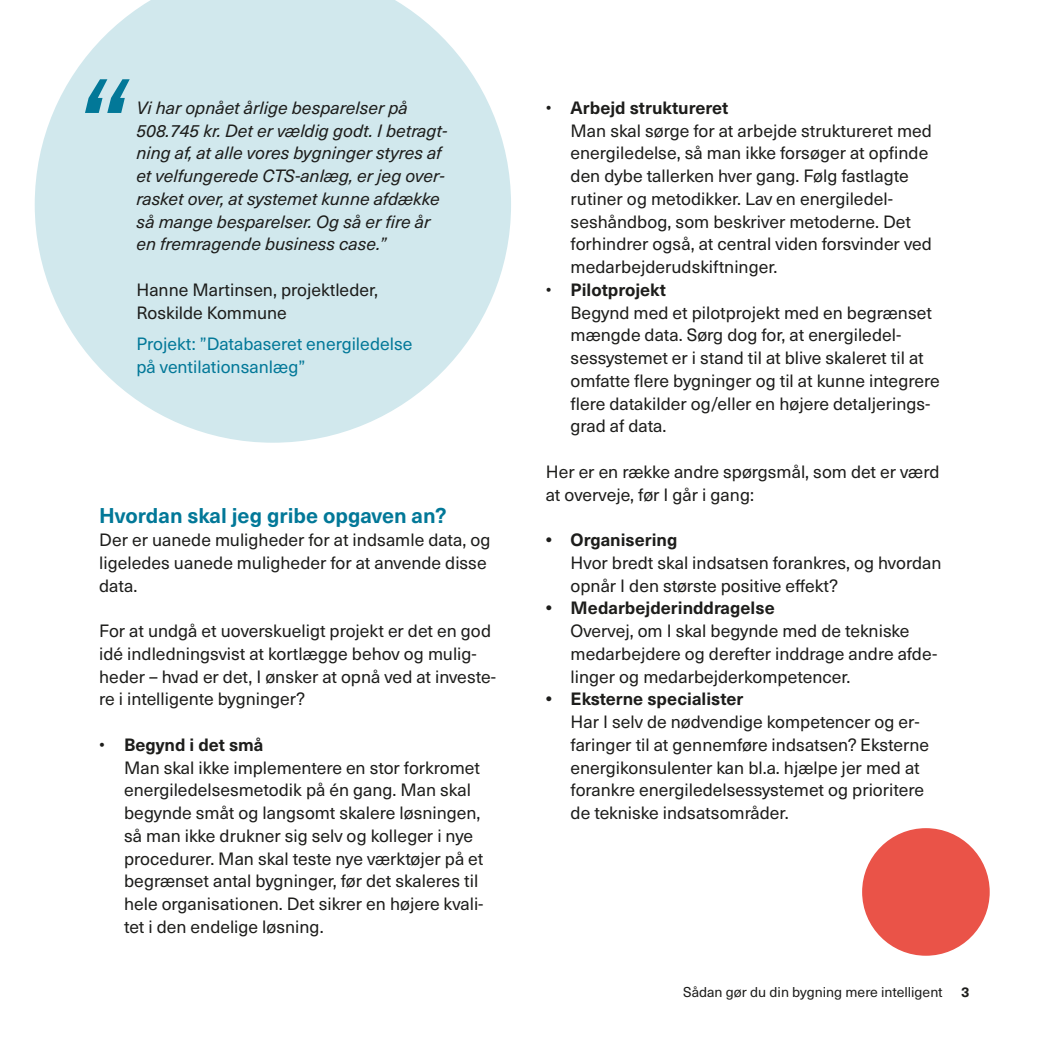
<style>
.page{position:relative;width:1042px;height:1042px;background:#fff}
.page>*{position:absolute;margin:0;border:0;box-sizing:border-box;transform-origin:0 0}
.Brødtekst{font:italic 139.3px "Neue Haas Unica Pro";color:#027898}
.Ml_rubrik{font:700 21px "Neue Haas Unica Pro";color:#027898}
.Brødtekst-2{font:17.5px/22.8px "Neue Haas Unica Pro";color:#1d1d1b}
.Citat{font:italic 17.5px/22.8px "Neue Haas Unica Pro";color:#1d1d1b}
.Brødtekst-3{font:700 17.5px "Neue Haas Unica Pro";color:#1d1d1b}
.Brødtekst-4{font:17.5px/22.8px "Neue Haas Unica Pro";color:#027898}
.t1{font:14px "Neue Haas Unica Pro";color:#1d1d1b}
.t2{font:700 14px "Neue Haas Unica Pro";color:#1d1d1b}
.s1{font-weight:400}
</style>
<div class="page">
<svg style="left:35px;top:0;width:476px;height:443px;fill:#d1e8ed"></svg>
<div style="left:862px;top:828px;width:127px;height:128px;background:#ea5348;border-radius:50%"></div>
<p class="Brødtekst" style="left:68px;top:46px;width:57px">“</p>
<p class="Citat" style="left:136px;top:96px;width:312px">Vi har opnået årlige besparelser på 508.745 kr. Det er vældig godt. I betragt&shy;ning af, at alle vores bygninger styres af et velfungerede CTS-anlæg, er jeg over&shy;rasket over, at systemet kunne afdække så mange besparelser. Og så er fire år en fremragende business case.”</p>
<p class="Brødtekst-2" style="left:136px;top:278px;width:243px">Hanne Martinsen, projektleder,<br>Roskilde Kommune</p>
<p class="Brødtekst-4" style="left:136px;top:333px;width:277px">Projekt: ”Databaseret energiledelse på ventilationsanlæg”</p>
<p class="Ml_rubrik" style="left:99px;top:503px;width:349px">Hvordan skal jeg gribe opgaven an?</p>
<p class="Brødtekst-2" style="left:99px;top:529px;width:393px">Der er uanede muligheder for at indsamle data, og ligeledes uanede muligheder for at anvende disse data.</p>
<p class="Brødtekst-2" style="left:99px;top:620px;width:398px">For at undgå et uoverskueligt projekt er det en god idé indledningsvist at kortlægge behov og mulig&shy;heder – hvad er det, I ønsker at opnå ved at investe&shy;re i intelligente bygninger?</p>
<p class="Brødtekst-3" style="left:99px;top:734px;width:166px"><span class="s1">•</span> Begynd i det små</p>
<p class="Brødtekst-2" style="left:124px;top:756px;width:361px">Man skal ikke implementere en stor forkromet energiledelsesmetodik på én gang. Man skal begynde småt og langsomt skalere løsningen, så man ikke drukner sig selv og kolleger i nye procedurer. Man skal teste nye værktøjer på et begrænset antal bygninger, før det skaleres til hele organisationen. Det sikrer en højere kvali&shy;tet i den endelige løsning.</p>
<p class="Brødtekst-3" style="left:546px;top:97px;width:184px"><span class="s1">•</span> Arbejd struktureret</p>
<p class="Brødtekst-2" style="left:570px;top:119px;width:363px">Man skal sørge for at arbejde struktureret med energiledelse, så man ikke forsøger at opfinde den dybe tallerken hver gang. Følg fastlagte rutiner og metodikker. Lav en energiledel&shy;seshåndbog, som beskriver metoderne. Det forhindrer også, at central viden forsvinder ved medarbejderudskiftninger.</p>
<p class="Brødtekst-3" style="left:546px;top:279px;width:122px"><span class="s1">•</span> Pilotprojekt</p>
<p class="Brødtekst-2" style="left:570px;top:301px;width:370px">Begynd med et pilotprojekt med en begrænset mængde data. Sørg dog for, at energiledel&shy;sessystemet er i stand til at blive skaleret til at omfatte flere bygninger og til at kunne integrere flere datakilder og/eller en højere detaljerings&shy;grad af data.</p>
<p class="Brødtekst-2" style="left:546px;top:460px;width:395px">Her er en række andre spørgsmål, som det er værd at overveje, før I går i gang:</p>
<p class="Brødtekst-3" style="left:546px;top:529px;width:133px">• Organisering</p>
<p class="Brødtekst-2" style="left:570px;top:551px;width:372px">Hvor bredt skal indsatsen forankres, og hvordan opnår I den største positive effekt?</p>
<p class="Brødtekst-3" style="left:546px;top:597px;width:230px">• Medarbejderinddragelse</p>
<p class="Brødtekst-2" style="left:570px;top:620px;width:368px">Overvej, om I skal begynde med de tekniske medarbejdere og derefter inddrage andre afde&shy;linger og medarbejderkompetencer.</p>
<p class="Brødtekst-3" style="left:546px;top:688px;width:199px">• Eksterne specialister</p>
<p class="Brødtekst-2" style="left:570px;top:711px;width:360px">Har I selv de nødvendige kompetencer og er&shy;faringer til at gennemføre indsatsen? Eksterne energikonsulenter kan bl.a. hjælpe jer med at forankre energiledelsessystemet og prioritere de tekniske indsatsområder.</p>
<p class="t1" style="left:683px;top:983px;width:261px">Sådan gør du din bygning mere intelligent</p>
<p class="t2" style="left:961px;top:983px;width:10px">3</p>
</div>
